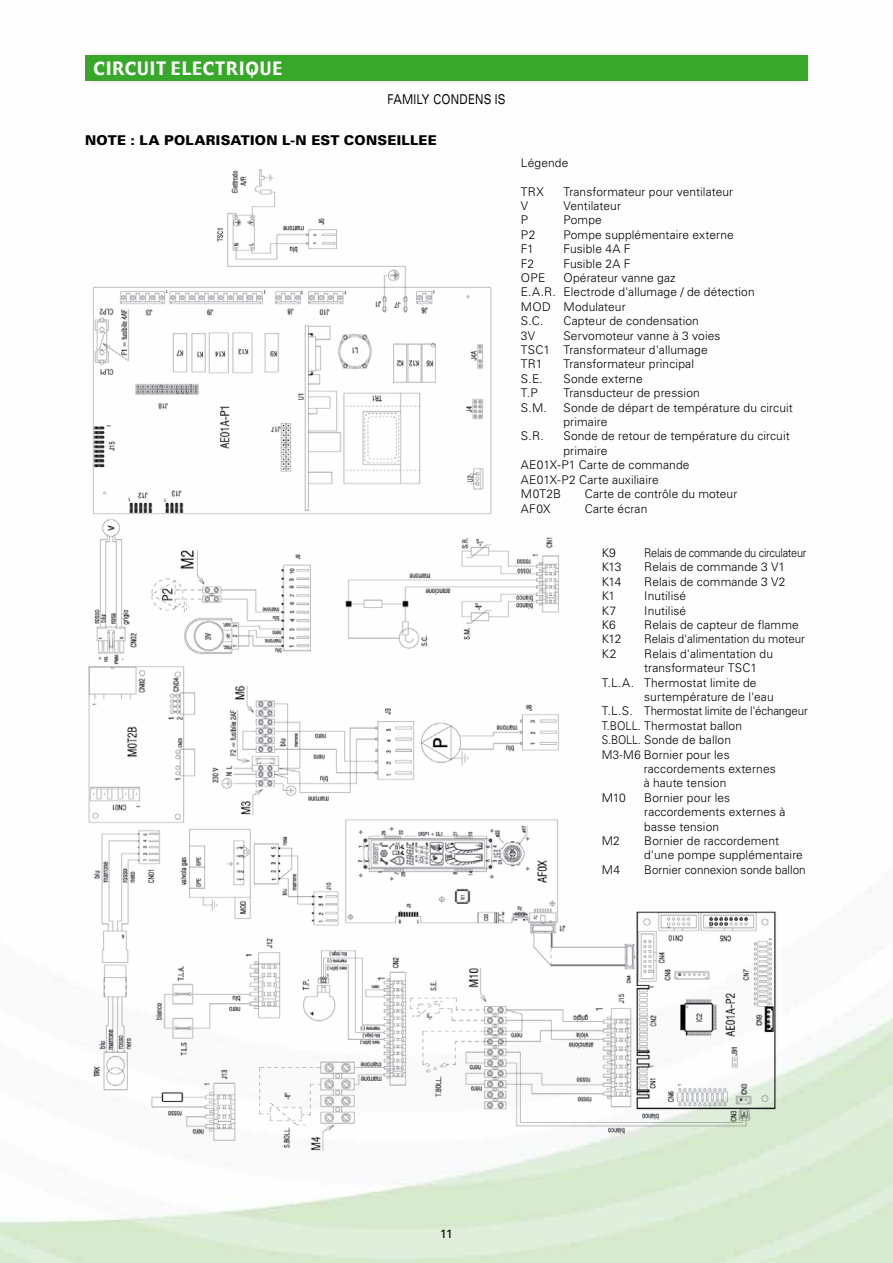
<style>
.page{position:relative;width:893px;height:1263px;background:#fff}
.page>*{position:absolute;margin:0;border:0;box-sizing:border-box;transform-origin:0 0}
.t1{font:18px "Gadget";color:#fff}
.t2{font:900 13.5px "Univers";letter-spacing:.015em;color:#000}
.t3{font:expanded 13.5px "Univers";letter-spacing:.02em;color:#000;scale:.7 1}
.t4{font:300 12px/14.4px "Univers";letter-spacing:.01em;color:#000}
.t5{font:300 12px "Univers";letter-spacing:-.01em;color:#000}
.t6{font:300 12px "Univers";letter-spacing:-.02em;color:#000;scale:.91 1}
.t7{font:300 12px "Univers";letter-spacing:.01em;color:#000;scale:.96 1}
.t8{font:300 12px "Univers";letter-spacing:.01em;color:#000;scale:.91 1}
.t9{font:300 12px "Univers";letter-spacing:.01em;color:#000;scale:.88 1}
.t10{font:300 12px "Univers";letter-spacing:.01em;color:#000;scale:.95 1}
.t11{font:12px "Univers";color:#000}
</style>
<div class="page">
<div style="left:85px;top:55px;width:723px;height:26px;background:#37a829"></div>
<img style="left:84px;top:168px;width:702px;height:990px">
<h1 class="t1" style="left:94px;top:57px;width:12px">CIRCUIT</h1>
<h1 class="t1" style="left:171px;top:57px;width:12px">ELECTRI</h1>
<h1 class="t1" style="left:246px;top:57px;width:26px">QUE</h1>
<p class="t3" style="left:387px;top:92px;width:170px">FAMILY CONDENS IS</p>
<p class="t2" style="left:85px;top:131px;width:353px">NOTE : LA POLARISATION L-N EST CONSEILLEE</p>
<p class="t4" style="left:521px;top:155px;width:49px">Légende</p>
<p class="t4" style="left:521px;top:184px;width:24px">TRX</p>
<p class="t4" style="left:563px;top:184px;width:171px">Transformateur pour ventilateur</p>
<p class="t4" style="left:521px;top:199px;width:9px">V</p>
<p class="t4" style="left:563px;top:199px;width:59px">Ventilateur</p>
<p class="t4" style="left:521px;top:213px;width:9px">P</p>
<p class="t4" style="left:563px;top:213px;width:40px">Pompe</p>
<p class="t4" style="left:521px;top:227px;width:16px">P2</p>
<p class="t4" style="left:563px;top:227px;width:172px">Pompe supplémentaire externe</p>
<p class="t4" style="left:521px;top:242px;width:15px">F1</p>
<p class="t4" style="left:563px;top:242px;width:69px">Fusible 4A F</p>
<p class="t4" style="left:521px;top:256px;width:15px">F2</p>
<p class="t4" style="left:563px;top:256px;width:69px">Fusible 2A F</p>
<p class="t4" style="left:521px;top:271px;width:26px">OPE</p>
<p class="t4" style="left:521px;top:271px;width:235px;text-indent:43px">Opérateur vanne gaz<br>E.A.R. Electrode d'allumage / de détection<br>MOD Modulateur<br>S.C.</p>
<p class="t4" style="left:563px;top:314px;width:137px">Capteur de condensation</p>
<p class="t4" style="left:521px;top:328px;width:201px;text-indent:43px">Servomoteur vanne à 3 voies<br>TSC1 Transformateur d'allumage<br>TR1</p>
<p class="t4" style="left:521px;top:328px;width:16px">3V</p>
<p class="t4" style="left:563px;top:357px;width:132px">Transformateur principal</p>
<p class="t4" style="left:521px;top:371px;width:23px">S.E.</p>
<p class="t4" style="left:563px;top:371px;width:81px">Sonde externe</p>
<p class="t4" style="left:521px;top:386px;width:18px">T.P</p>
<p class="t4" style="left:563px;top:386px;width:138px">Transducteur de pression</p>
<p class="t4" style="left:521px;top:400px;width:28px">S.M.</p>
<p class="t4" style="left:563px;top:400px;width:231px">Sonde de départ de température du circuit primaire</p>
<p class="t4" style="left:521px;top:429px;width:24px">S.R.</p>
<p class="t4" style="left:563px;top:429px;width:228px">Sonde de retour de température du circuit</p>
<p class="t4" style="left:563px;top:443px;width:45px">primaire</p>
<p class="t4" style="left:521px;top:458px;width:170px">AE01X-P1 Carte de commande</p>
<p class="t4" style="left:521px;top:472px;width:139px">AE01X-P2 Carte auxiliaire</p>
<p class="t4" style="left:521px;top:487px;width:42px">M0T2B</p>
<p class="t4" style="left:585px;top:487px;width:154px">Carte de contrôle du moteur</p>
<p class="t4" style="left:521px;top:501px;width:31px">AF0X</p>
<p class="t4" style="left:585px;top:501px;width:64px">Carte écran</p>
<p class="t4" style="left:602px;top:546px;width:16px">K9</p>
<p class="t6" style="left:644px;top:545px;width:180px">Relais de commande du circulateur</p>
<p class="t4" style="left:602px;top:560px;width:21px">K13</p>
<p class="t4" style="left:644px;top:560px;width:143px">Relais de commande 3 V1</p>
<p class="t4" style="left:602px;top:574px;width:21px">K14</p>
<p class="t4" style="left:644px;top:574px;width:143px">Relais de commande 3 V2</p>
<p class="t4" style="left:602px;top:589px;width:15px">K1</p>
<p class="t4" style="left:644px;top:589px;width:43px">Inutilisé</p>
<p class="t4" style="left:602px;top:603px;width:16px">K7</p>
<p class="t4" style="left:644px;top:603px;width:43px">Inutilisé</p>
<p class="t4" style="left:602px;top:618px;width:16px">K6</p>
<p class="t4" style="left:644px;top:618px;width:156px">Relais de capteur de flamme</p>
<p class="t4" style="left:602px;top:632px;width:21px">K12</p>
<p class="t7" style="left:644px;top:632px;width:169px">Relais d'alimentation du moteur</p>
<p class="t4" style="left:602px;top:646px;width:16px">K2</p>
<p class="t4" style="left:644px;top:646px;width:130px">Relais d'alimentation du</p>
<p class="t4" style="left:644px;top:661px;width:114px">transformateur TSC1</p>
<p class="t4" style="left:602px;top:675px;width:156px">T.L.A. Thermostat limite de</p>
<p class="t4" style="left:644px;top:690px;width:131px">surtempérature de l'eau</p>
<p class="t5" style="left:602px;top:704px;width:208px">T.L.S. Thermostat limite de l'échangeur</p>
<p class="t8" style="left:602px;top:718px;width:156px">T.BOLL. Thermostat ballon</p>
<p class="t9" style="left:602px;top:733px;width:148px">S.BOLL. Sonde de ballon</p>
<p class="t10" style="left:602px;top:747px;width:136px">M3-M6 Bornier pour les</p>
<p class="t4" style="left:644px;top:762px;width:134px">raccordements externes</p>
<p class="t4" style="left:644px;top:776px;width:84px">à haute tension</p>
<p class="t4" style="left:602px;top:790px;width:26px">M10</p>
<p class="t4" style="left:644px;top:790px;width:143px">Bornier pour les raccordements externes à basse tension</p>
<p class="t4" style="left:602px;top:834px;width:20px">M2</p>
<p class="t4" style="left:644px;top:834px;width:160px">Bornier de raccordement d'une pompe supplémentaire</p>
<p class="t4" style="left:602px;top:862px;width:20px">M4</p>
<p class="t4" style="left:644px;top:862px;width:163px">Bornier connexion sonde ballon</p>
<p class="t11" style="left:440px;top:1226px;width:14px">11</p>
</div>
